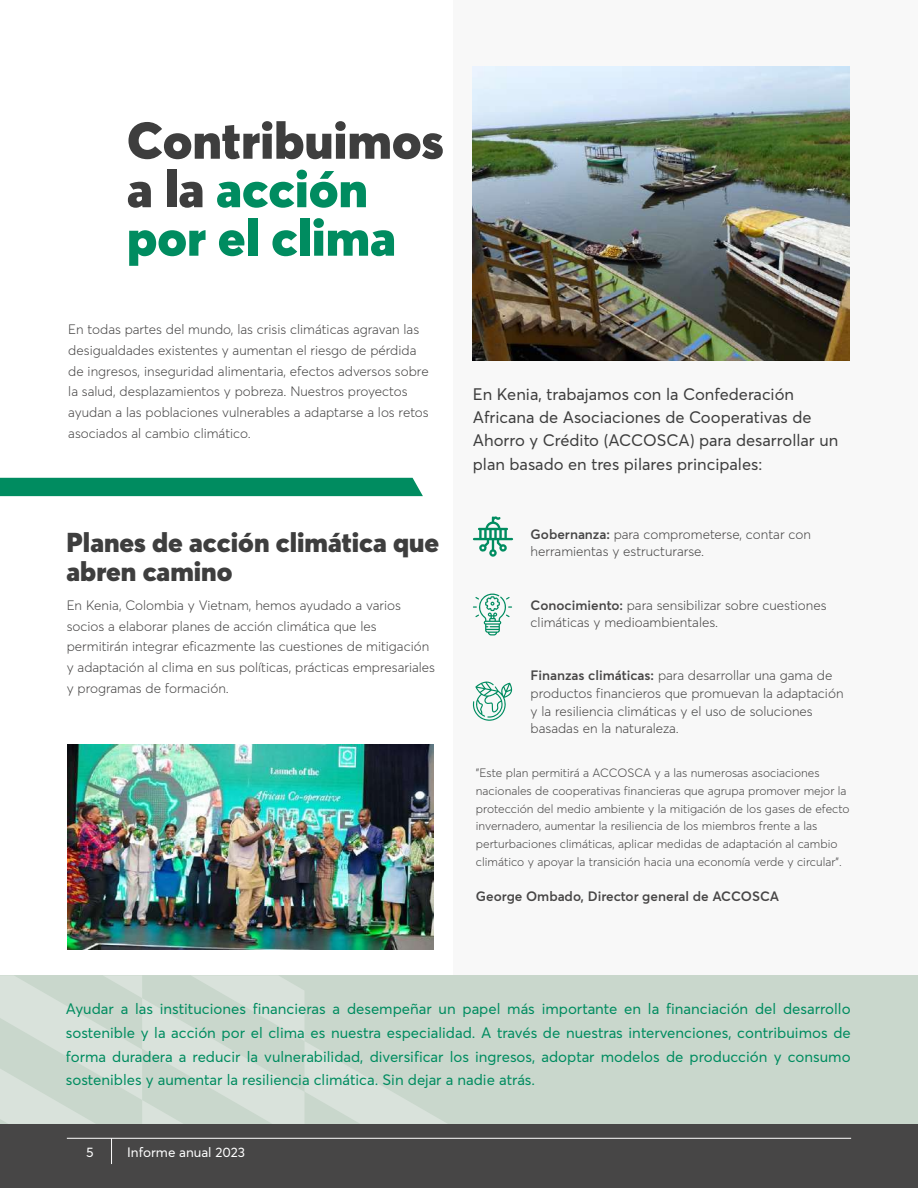
<style>
.page{position:relative;width:918px;height:1188px;background:#fff}
.page>*{position:absolute;margin:0;border:0;box-sizing:border-box;transform-origin:0 0}
.t1{font:900 51px/48.4px "Averta";color:#008c60}
.t2{font:900 27px/29.2px "Averta";color:#3e3e3e}
.t3{font:16.5px/23.4px "Averta";color:#3e3e3e}
.t4{font:15px/23.7px "Averta";color:#008c60;text-align:justify}
.t5{font:300 13.5px/20.7px "Averta";color:#474646}
.t6{font:600 13.5px "Averta";color:#474646}
.t7{font:13.5px "Averta";color:#fff}
.t8{font:300 12px/17.7px "Averta";color:#474646}
.s1{color:#3e3e3e}
.s2{font-weight:600}
</style>
<div class="page">
<div style="left:453px;top:0;width:465px;height:1137px;background:#f8f8f8"></div>
<div style="left:0;top:1124px;width:918px;height:64px;background:#474646"></div>
<img style="left:68px;top:745px;width:365px;height:205px">
<svg style="left:473px;top:516px;width:40px;height:41px"></svg>
<svg style="left:473px;top:593px;width:39px;height:42px"></svg>
<svg style="left:473px;top:681px;width:39px;height:40px"></svg>
<img style="left:473px;top:66px;width:376px;height:295px">
<div style="left:0;top:976px;width:918px;height:148px;background:#c9d7cc"></div>
<svg style="left:0;top:975px;width:448px;height:149px"></svg>
<hr style="left:67px;top:1138px;width:784px;height:1px;background:#fff">
<svg style="left:111px;top:1138px;width:1px;height:26px"></svg>
<div style="left:0;top:478px;width:423px;height:18px;background:#008c60"></div>
<h1 class="t1" style="left:127px;top:116px;width:318px"><span class="s1">Contribuimos a la</span> acción por el clima</h1>
<p class="t5" style="left:68px;top:319px;width:362px">En todas partes del mundo, las crisis climáticas agravan las desigualdades existentes y aumentan el riesgo de pérdida de ingresos, inseguridad alimentaria, efectos adversos sobre la salud, desplazamientos y pobreza. Nuestros proyectos ayudan a las poblaciones vulnerables a adaptarse a los retos asociados al cambio climático.</p>
<p class="t3" style="left:473px;top:382px;width:367px">En Kenia, trabajamos con la Confederación Africana de Asociaciones de Cooperativas de Ahorro y Crédito (ACCOSCA) para desarrollar un plan basado en tres pilares principales:</p>
<h2 class="t2" style="left:67px;top:527px;width:374px">Planes de acción climática que abren camino</h2>
<p class="t5" style="left:531px;top:525px;width:282px;line-height:17.7px"><span class="s2">Gobernanza:</span> para comprometerse, contar con herramientas y estructurarse.</p>
<p class="t5" style="left:531px;top:596px;width:298px;line-height:17.7px"><span class="s2">Conocimiento:</span> para sensibilizar sobre cuestiones climáticas y medioambientales.</p>
<p class="t5" style="left:67px;top:595px;width:370px">En Kenia, Colombia y Vietnam, hemos ayudado a varios socios a elaborar planes de acción climática que les permitirán integrar eficazmente las cuestiones de mitigación y adaptación al clima en sus políticas, prácticas empresariales y programas de formación.</p>
<p class="t5" style="left:531px;top:667px;width:314px;line-height:17.7px"><span class="s2">Finanzas climáticas:</span> para desarrollar una gama de productos financieros que promuevan la adaptación y la resiliencia climáticas y el uso de soluciones basadas en la naturaleza.</p>
<p class="t8" style="left:476px;top:764px;width:375px">"Este plan permitirá a ACCOSCA y a las numerosas asociaciones nacionales de cooperativas financieras que agrupa promover mejor la protección del medio ambiente y la mitigación de los gases de efecto invernadero, aumentar la resiliencia de los miembros frente a las perturbaciones climáticas, aplicar medidas de adaptación al cambio climático y apoyar la transición hacia una economía verde y circular".</p>
<p class="t6" style="left:476px;top:888px;width:305px">George Ombado, Director general de ACCOSCA</p>
<p class="t4" style="left:66px;top:997px;width:786px">Ayudar a las instituciones financieras a desempeñar un papel más importante en la financiación del desarrollo sostenible y la acción por el clima es nuestra especialidad. A través de nuestras intervenciones, contribuimos de forma duradera a reducir la vulnerabilidad, diversificar los ingresos, adoptar modelos de producción y consumo sostenibles y aumentar la resiliencia climática. Sin dejar a nadie atrás.</p>
<p class="t7" style="left:86px;top:1144px;width:9px">5</p>
<p class="t7" style="left:127px;top:1144px;width:120px">Informe anual 2023</p>
</div>
